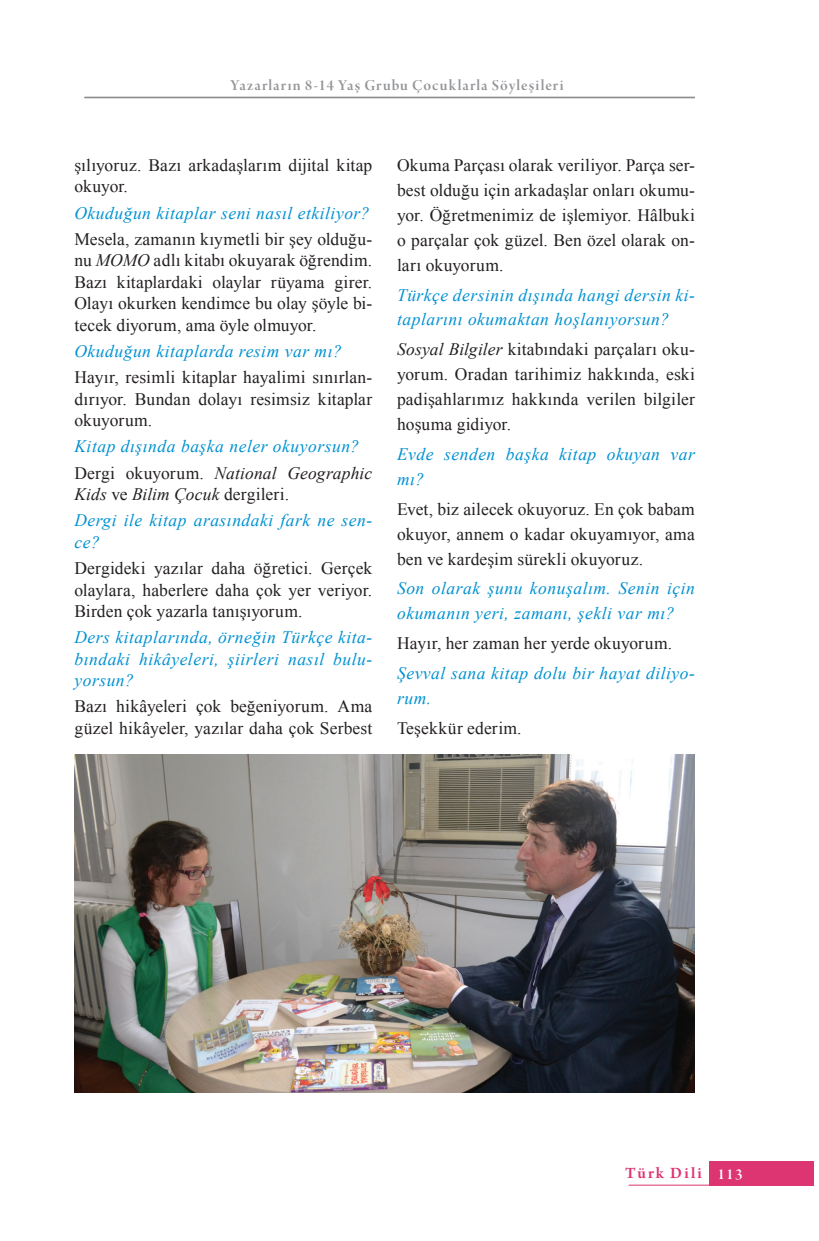
<style>
.page{position:relative;width:819px;height:1241px;background:#fff}
.page>*{position:absolute;margin:0;border:0;box-sizing:border-box;transform-origin:0 0}
.t1{font:17.5px/21.3px "Times New Roman";letter-spacing:.01em;color:#231f20;text-align:justify}
.Sorular{font:italic 17.5px/24.8px "Times New Roman";letter-spacing:.03em;color:#0091d1}
.t2{font:italic 17.5px/21.3px "Times New Roman";letter-spacing:.005em;color:#231f20}
.t3{font:600 16.62px "Arno Pro";letter-spacing:.125em;color:#dd3472}
.t4{font:16.1px "Arno Pro Smbd Display";letter-spacing:.07em;color:#939598}
.s1{font-style:italic}
.s2{font-style:normal}
.s3{font-family:"Arno Pro Smbd Display";font-weight:400;font-size:16.1px;color:#fff}
</style>
<div class="page">
<hr style="left:84px;top:97px;width:610px;height:1px;background:#808285">
<div style="left:709px;top:1160px;width:105px;height:25px;background:#dd3472"></div>
<hr style="left:628px;top:1184px;width:81px;height:1px;background:#dd3472">
<img style="left:74px;top:754px;width:620px;height:337px">
<p class="t4" style="left:230px;top:76px;width:334px">Yazarların 8-14 Yaş Grubu Çocuklarla Söyleşileri</p>
<p class="t1" style="left:74px;top:154px;width:299px">şılıyoruz. Bazı arkadaşlarım dijital kitap okuyor.</p>
<p class="Sorular" style="left:74px;top:200px;width:297px">Okuduğun kitaplar seni nasıl etkiliyor?</p>
<p class="t1" style="left:74px;top:228px;width:299px">Mesela, zamanın kıymetli bir şey olduğu&shy;nu <span class="s1">MOMO</span> adlı kitabı okuyarak öğrendim.<br>Bazı kitaplardaki olaylar rüyama girer.<br>Olayı okurken kendimce bu olay şöyle bi&shy;tecek diyorum, ama öyle olmuyor.</p>
<p class="Sorular" style="left:74px;top:338px;width:269px">Okuduğun kitaplarda resim var mı?</p>
<p class="t1" style="left:74px;top:366px;width:299px">Hayır, resimli kitaplar hayalimi sınırlan&shy;dırıyor. Bundan dolayı resimsiz kitaplar okuyorum.</p>
<p class="Sorular" style="left:74px;top:433px;width:286px">Kitap dışında başka neler okuyorsun?</p>
<p class="t2" style="left:74px;top:461px;width:299px"><span class="s2">Dergi okuyorum.</span> National Geographic<br>Kids <span class="s2">ve</span> Bilim Çocuk <span class="s2">dergileri.</span></p>
<p class="Sorular" style="left:74px;top:509px;width:299px;line-height:21.3px">Dergi ile kitap arasındaki fark ne sen&shy;ce?</p>
<p class="t1" style="left:74px;top:557px;width:299px">Dergideki yazılar daha öğretici. Gerçek olaylara, haberlere daha çok yer veriyor.<br>Birden çok yazarla tanışıyorum.</p>
<p class="Sorular" style="left:74px;top:626px;width:299px;line-height:21.3px;text-align:justify">Ders kitaplarında, örneğin Türkçe kita&shy;bındaki hikâyeleri, şiirleri nasıl bulu&shy;yorsun?</p>
<p class="t1" style="left:74px;top:695px;width:299px">Bazı hikâyeleri çok beğeniyorum. Ama güzel hikâyeler, yazılar daha çok Serbest</p>
<p class="t1" style="left:397px;top:152px;width:299px;line-height:24.8px">Okuma Parçası olarak veriliyor. Parça ser&shy;best olduğu için arkadaşlar onları okumu&shy;yor. Öğretmenimiz de işlemiyor. Hâlbuki o parçalar çok güzel. Ben özel olarak on&shy;ları okuyorum.</p>
<p class="Sorular" style="left:397px;top:282px;width:299px">Türkçe dersinin dışında hangi dersin ki&shy;taplarını okumaktan hoşlanıyorsun?</p>
<p class="t1" style="left:397px;top:337px;width:299px;line-height:24.8px"><span class="s1">Sosyal Bilgiler</span> kitabındaki parçaları oku&shy;yorum. Oradan tarihimiz hakkında, eski padişahlarımız hakkında verilen bilgiler hoşuma gidiyor.</p>
<p class="Sorular" style="left:397px;top:441px;width:299px">Evde senden başka kitap okuyan var mı?</p>
<p class="t1" style="left:397px;top:496px;width:299px;line-height:24.8px">Evet, biz ailecek okuyoruz. En çok babam okuyor, annem o kadar okuyamıyor, ama ben ve kardeşim sürekli okuyoruz.</p>
<p class="Sorular" style="left:397px;top:575px;width:299px">Son olarak şunu konuşalım. Senin için okumanın yeri, zamanı, şekli var mı?</p>
<p class="t1" style="left:397px;top:632px;width:276px">Hayır, her zaman her yerde okuyorum.</p>
<p class="Sorular" style="left:397px;top:660px;width:299px">Şevval sana kitap dolu bir hayat diliyo&shy;rum.</p>
<p class="t1" style="left:397px;top:717px;width:126px">Teşekkür ederim.</p>
<p class="t3" style="left:625px;top:1163px;width:119px">Türk Dili <span class="s3">113</span></p>
</div>
